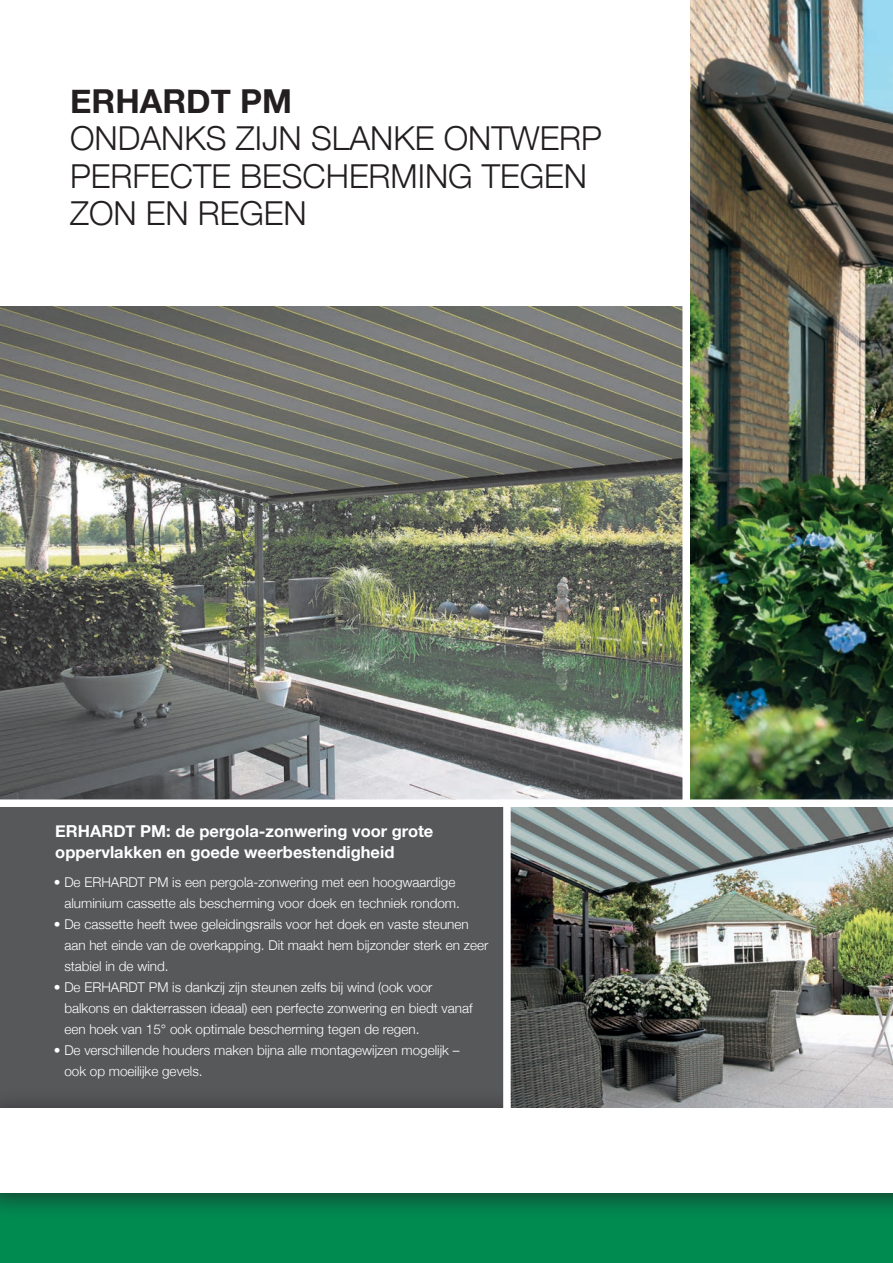
<style>
.page{position:relative;width:893px;height:1263px;background:#fff}
.page>*{position:absolute;margin:0;border:0;box-sizing:border-box;transform-origin:0 0}
.t1{font:300 33px/37.5px "Helvetica Neue";color:#231f20}
.t2{font:700 33px "Helvetica Neue";color:#231f20}
.t3{font:700 16.5px/21px "Helvetica Neue";color:#fff}
.t4{font:300 13.5px/21px "Helvetica Neue";color:#fff}
</style>
<div class="page">
<img style="left:690px;top:0;width:203px;height:799px">
<div style="left:0;top:804px;width:893px;height:459px;background:#57585a"></div>
<div style="left:0;top:1174px;width:893px;height:89px;background:#008b51"></div>
<div style="left:0;top:1088px;width:893px;height:132px;background:#231f20;opacity:.75"></div>
<div style="left:0;top:1108px;width:893px;height:84px;background:#fff"></div>
<img style="left:511px;top:808px;width:382px;height:299px">
<img style="left:0;top:306px;width:682px;height:493px">
<div style="left:503px;top:801px;width:8px;height:309px;background:#fff"></div>
<div style="left:0;top:799px;width:893px;height:8px;background:#fff"></div>
<p class="t2" style="left:70px;top:75px;width:223px">ERHARDT PM</p>
<p class="t1" style="left:70px;top:118px;width:533px">ONDANKS ZIJN SLANKE ONTWERP<br>PERFECTE BESCHERMING TEGEN<br>ZON EN REGEN</p>
<p class="t3" style="left:55px;top:821px;width:380px">ERHARDT PM: de pergola-zonwering voor grote oppervlakken en goede weerbestendigheid</p>
<p class="t4" style="left:64px;top:871px;width:397px;text-indent:-11px">• De ERHARDT PM is een pergola-zonwering met een hoogwaardige aluminium cassette als bescherming voor doek en techniek rondom.</p>
<p class="t4" style="left:64px;top:913px;width:425px;text-indent:-11px">• De cassette heeft twee geleidingsrails voor het doek en vaste steunen aan het einde van de overkapping. Dit maakt hem bijzonder sterk en zeer stabiel in de wind.</p>
<p class="t4" style="left:64px;top:976px;width:410px;text-indent:-11px">• De ERHARDT PM is dankzij zijn steunen zelfs bij wind (ook voor balkons en dakterrassen ideaal) een perfecte zonwering en biedt vanaf een hoek van 15° ook optimale bescherming tegen de regen.</p>
<p class="t4" style="left:64px;top:1039px;width:397px;text-indent:-11px">• De verschillende houders maken bijna alle montagewijzen mogelijk – ook op moeilijke gevels.</p>
</div>
